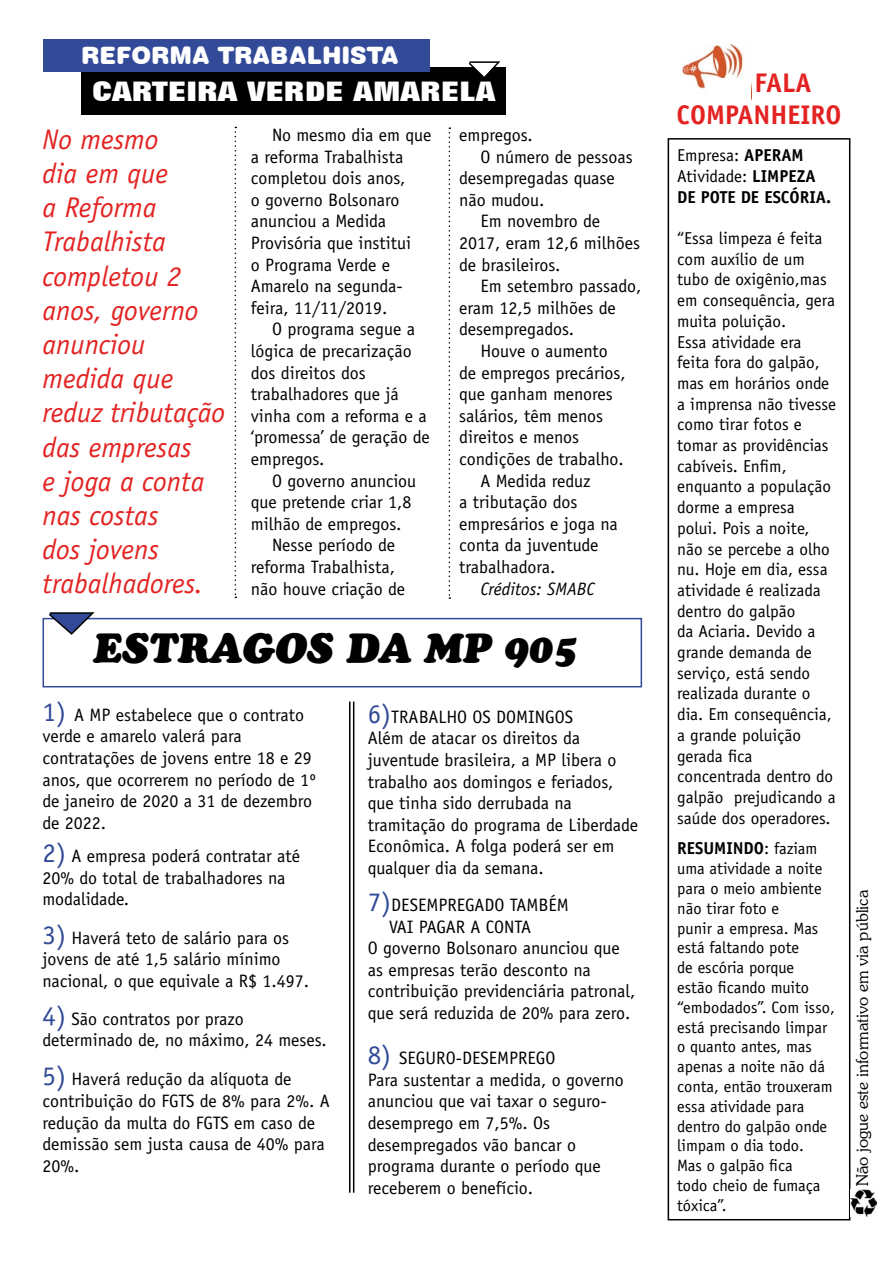
<style>
.page{position:relative;width:893px;height:1263px;background:#fff}
.page>*{position:absolute;margin:0;border:0;box-sizing:border-box;transform-origin:0 0}
.t1{font:italic 42px "Cupertino";color:#000}
.t2{font:italic 28.5px/34.2px "Officina Sans";color:#e32322}
.t3{font:800 27px "Folio BT";color:#fff}
.t4{font:700 27px/32.4px "Officina Sans";color:#e32322}
.t5{font:24px "Swiss 721 BT Black Rounded";color:#fff}
.t6{font:18px/21.6px "Officina Sans";color:#000}
.t7{font:italic 18px "Officina Sans";color:#000}
.t8{font:18px "Officina Sans";letter-spacing:-.02em;color:#000}
.t9{font:17.25px/20.7px "Officina Sans";color:#000}
.t10{font:700 17.25px "Officina Sans";color:#000}
.t11{font:16.5px/19.8px "Officina Sans";color:#000}
.t12{font:300 16.5px "Souvenir IT Cby BT";color:#000}
.s1{font-size:27px;color:#324a97}
.s2{font-weight:700}
.s3{font-weight:700;font-size:17.25px}
.s4{font-size:17.25px}
</style>
<div class="page">
<div style="left:668px;top:138px;width:182px;height:1082px;border:2px solid #000"></div>
<img style="left:850px;top:1190px;width:27px;height:26px">
<img style="left:682px;top:43px;width:62px;height:46px">
<div style="left:708px;top:78px;width:43px;height:23px;background:#fff"></div>
<div style="left:81px;top:67px;width:425px;height:48px;background:#000"></div>
<div style="left:43px;top:618px;width:599px;height:69px;border:2px solid #324a97"></div>
<svg style="left:47px;top:612px;width:49px;height:23px"></svg>
<hr style="left:349px;top:701px;width:1px;height:492px;background:#000">
<hr style="left:353px;top:701px;width:1px;height:492px;background:#000">
<svg style="left:235px;top:127px;width:1px;height:471px"></svg>
<svg style="left:449px;top:127px;width:1px;height:472px"></svg>
<div style="left:43px;top:39px;width:386px;height:32px;background:#324a97"></div>
<svg style="left:468px;top:61px;width:33px;height:16px"></svg>
<h3 class="t5" style="left:81px;top:41px;width:319px">REFORMA TRABALHISTA</h3>
<h3 class="t3" style="left:92px;top:75px;width:405px">CARTEIRA VERDE AMARELA</h3>
<p class="t6" style="left:251px;top:124px;width:182px;text-indent:21px">No mesmo dia em que a reforma Trabalhista completou dois anos,<br>o governo Bolsonaro anunciou a Medida<br>Provisória que institui<br>o Programa Verde e<br>Amarelo na segunda&shy;feira, 11/11/2019.</p>
<p class="t6" style="left:251px;top:318px;width:181px;text-indent:21px">O programa segue a lógica de precarização dos direitos dos trabalhadores que já vinha com a reforma e a ‘promessa’ de geração de empregos.</p>
<p class="t6" style="left:272px;top:470px;width:146px">O governo anunciou</p>
<p class="t6" style="left:251px;top:491px;width:162px">que pretende criar 1,8</p>
<p class="t6" style="left:251px;top:513px;width:152px">milhão de empregos.</p>
<p class="t6" style="left:272px;top:534px;width:125px">Nesse período de</p>
<p class="t6" style="left:251px;top:556px;width:146px">reforma Trabalhista,</p>
<p class="t6" style="left:251px;top:578px;width:156px">não houve criação de</p>
<h2 class="t2" style="left:43px;top:122px;width:184px">No mesmo<br>dia em que<br>a Reforma<br>Trabalhista completou 2 anos, governo anunciou medida que reduz tributação das empresas<br>e joga a conta nas costas<br>dos jovens trabalhadores.</h2>
<p class="t6" style="left:459px;top:124px;width:75px">empregos.</p>
<p class="t6" style="left:480px;top:146px;width:154px">O número de pessoas</p>
<p class="t6" style="left:459px;top:167px;width:157px">desempregadas quase</p>
<p class="t6" style="left:459px;top:189px;width:87px">não mudou.</p>
<p class="t6" style="left:480px;top:210px;width:121px">Em novembro de</p>
<p class="t6" style="left:459px;top:232px;width:182px">2017, eram 12,6 milhões</p>
<p class="t6" style="left:459px;top:254px;width:103px">de brasileiros.</p>
<p class="t6" style="left:480px;top:275px;width:163px">Em setembro passado,</p>
<p class="t6" style="left:459px;top:297px;width:158px">eram 12,5 milhões de</p>
<p class="t6" style="left:459px;top:318px;width:117px">desempregados.</p>
<p class="t6" style="left:480px;top:340px;width:129px">Houve o aumento</p>
<p class="t6" style="left:459px;top:362px;width:168px">de empregos precários,</p>
<p class="t6" style="left:459px;top:383px;width:155px">que ganham menores</p>
<p class="t6" style="left:459px;top:405px;width:146px">salários, têm menos</p>
<p class="t6" style="left:459px;top:426px;width:122px">direitos e menos</p>
<p class="t6" style="left:459px;top:448px;width:166px">condições de trabalho.</p>
<p class="t8" style="left:480px;top:470px;width:112px">A Medida reduz</p>
<p class="t6" style="left:459px;top:491px;width:120px">a tributação dos</p>
<p class="t6" style="left:459px;top:513px;width:160px">empresários e joga na</p>
<p class="t6" style="left:459px;top:534px;width:141px">conta da juventude</p>
<p class="t6" style="left:459px;top:556px;width:98px">trabalhadora.</p>
<p class="t7" style="left:480px;top:578px;width:115px">Créditos: SMABC</p>
<h1 class="t1" style="left:92px;top:623px;width:487px">ESTRAGOS DA MP 905</h1>
<p class="t6" style="left:43px;top:704px;width:276px"><span class="s1">1)</span> A MP estabelece que o contrato verde e amarelo valerá para contratações de jovens entre 18 e 29 anos, que ocorrerem no período de 1º de janeiro de 2020 a 31 de dezembro de 2022.</p>
<p class="t6" style="left:43px;top:845px;width:259px"><span class="s1">2)</span> A empresa poderá contratar até<br>20% do total de trabalhadores na modalidade.</p>
<p class="t6" style="left:43px;top:927px;width:268px"><span class="s1">3)</span> Haverá teto de salário para os jovens de até 1,5 salário mínimo nacional, o que equivale a R$ 1.497.</p>
<p class="t6" style="left:43px;top:1008px;width:286px"><span class="s1">4)</span> São contratos por prazo determinado de, no máximo, 24 meses.</p>
<p class="t6" style="left:43px;top:1068px;width:289px"><span class="s1">5)</span> Haverá redução da alíquota de contribuição do FGTS de 8% para 2%. A redução da multa do FGTS em caso de demissão sem justa causa de 40% para<br>20%.</p>
<p class="t6" style="left:368px;top:706px;width:272px"><span class="s1">6)</span>TRABALHO OS DOMINGOS<br>Além de atacar os direitos da juventude brasileira, a MP libera o trabalho aos domingos e feriados, que tinha sido derrubada na tramitação do programa de Liberdade<br>Econômica. A folga poderá ser em qualquer dia da semana.</p>
<p class="t6" style="left:368px;top:894px;width:202px"><span class="s1">7)</span>DESEMPREGADO TAMBÉM</p>
<p class="t6" style="left:389px;top:916px;width:144px">VAI PAGAR A CONTA</p>
<p class="t6" style="left:368px;top:937px;width:254px">O governo Bolsonaro anunciou que</p>
<p class="t6" style="left:368px;top:959px;width:225px">as empresas terão desconto na</p>
<p class="t6" style="left:368px;top:980px;width:269px">contribuição previdenciária patronal,</p>
<p class="t6" style="left:368px;top:1002px;width:264px">que será reduzida de 20% para zero.</p>
<p class="t6" style="left:368px;top:1047px;width:258px"><span class="s1">8)</span> SEGURO-DESEMPREGO<br>Para sustentar a medida, o governo anunciou que vai taxar o seguro&shy;desemprego em 7,5%. Os desempregados vão bancar o programa durante o período que receberem o benefício.</p>
<h3 class="t4" style="left:676px;top:66px;width:167px;text-indent:78px">FALA<br>COMPANHEIRO</h3>
<p class="t9" style="left:677px;top:145px;width:128px">Empresa: <span class="s2">APERAM<br></span>Atividade: <span class="s2">LIMPE</span></p>
<p class="t10" style="left:797px;top:165px;width:20px">ZA</p>
<p class="t10" style="left:677px;top:186px;width:33px">DE POTE</p>
<p class="t10" style="left:741px;top:186px;width:92px">DEESCÓRIA.</p>
<p class="t9" style="left:677px;top:228px;width:161px">“Essa limpeza é feita com auxílio de um tubo de oxigênio,mas em consequência, gera muita poluição.<br>Essa atividade era feita fora do galpão, mas em horários onde a imprensa não tivesse como tirar fotos e tomar as providências cabíveis. Enfim, enquanto a população dorme a empresa polui. Pois a noite, não se percebe a olho nu. Hoje em dia, essa atividade é realizada dentro do galpão<br>da Aciaria. Devido a grande demanda de serviço, está sendo realizada durante o dia. Em consequência, a grande poluição gerada fica concentrada dentro do galpão prejudicando a saúde dos operadores.</p>
<p class="t10" style="left:677px;top:838px;width:20px">RESUMIN</p>
<p class="t11" style="left:677px;top:839px;width:159px;text-indent:66px"><span class="s3">DO</span><span class="s4">:</span> faziam uma atividade a noite para o meio ambiente não tirar foto e<br>punir a empresa. Mas está faltando pote<br>de escória porque<br>estão ficando muito “embodados”. Com isso, está precisando limpar o quanto antes, mas apenas a noite não dá conta, então trouxeram essa atividade para dentro do galpão onde limpam o dia todo.<br>Mas o galpão fica<br>todo cheio de fumaça tóxica”.</p>
<p class="t12" style="left:852px;top:1186px;width:298px;rotate:-90deg">Não jogue este informativo em via pública</p>
</div>
